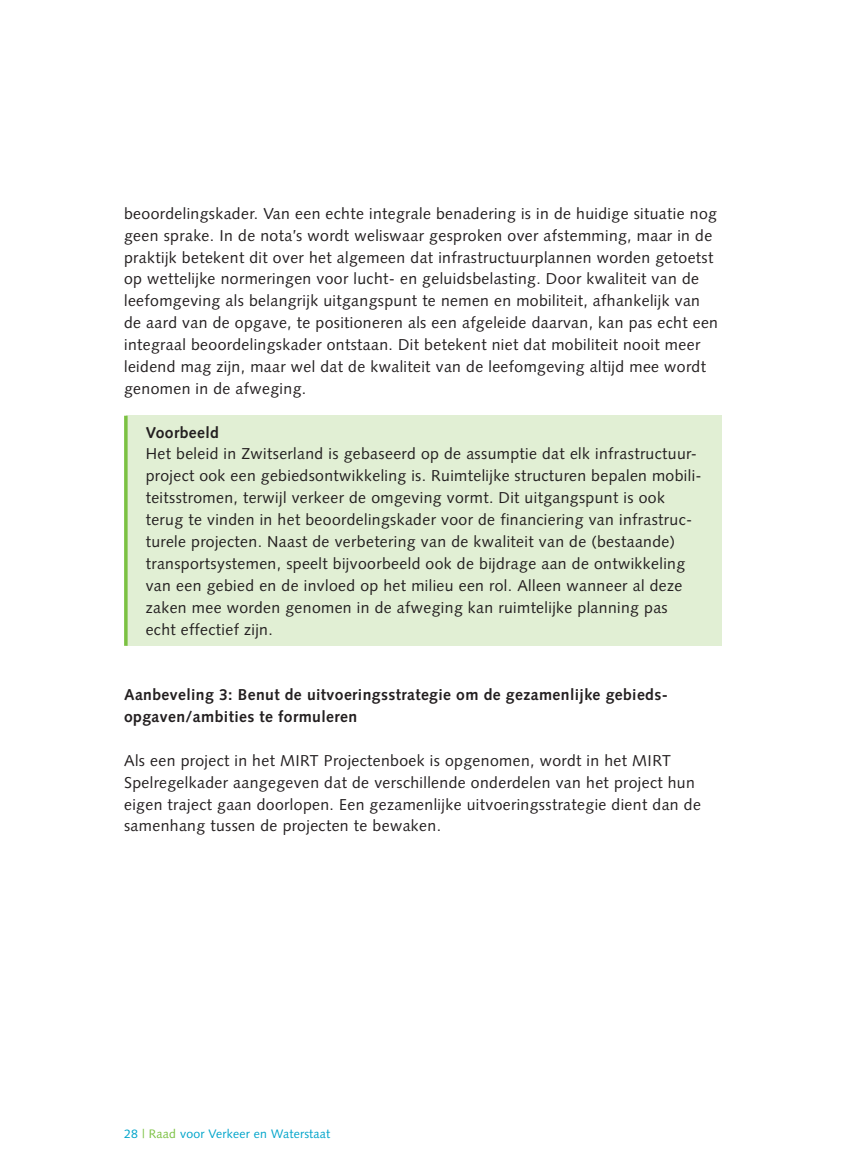
<style>
.page{position:relative;width:844px;height:1166px;background:#fff}
.page>*{position:absolute;margin:0;border:0;box-sizing:border-box;transform-origin:0 0}
.t1{font:15.75px/21.9px "Syntax LT Std";letter-spacing:.025em;color:#231f20}
.t2{font:700 15.75px/21.9px "Syntax LT Std";letter-spacing:.025em;color:#231f20}
.t3{font:12.25px "Syntax LT Std";letter-spacing:.015em;color:#00a4ca}
.s1{color:#7bc142}
</style>
<div class="page">
<div style="left:126px;top:416px;width:595px;height:230px;background:#e1efd4"></div>
<svg style="left:124px;top:416px;width:4px;height:230px"></svg>
<p class="t1" style="left:124px;top:202px;width:595px">beoordelingskader. Van een echte integrale benadering is in de huidige situatie nog geen sprake. In de nota’s wordt weliswaar gesproken over afstemming, maar in de praktijk betekent dit over het algemeen dat infrastructuurplannen worden getoetst op wettelijke normeringen voor lucht- en geluidsbelasting. Door kwaliteit van de leefomgeving als belangrijk uitgangspunt te nemen en mobiliteit, afhankelijk van de aard van de opgave, te positioneren als een afgeleide daarvan, kan pas echt een integraal beoordelingskader ontstaan. Dit betekent niet dat mobiliteit nooit meer leidend mag zijn, maar wel dat de kwaliteit van de leefomgeving altijd mee wordt genomen in de afweging.</p>
<p class="t2" style="left:146px;top:421px;width:75px">Voorbeeld</p>
<p class="t1" style="left:146px;top:443px;width:555px">Het beleid in Zwitserland is gebaseerd op de assumptie dat elk infrastructuur&shy;project ook een gebiedsontwikkeling is. Ruimtelijke structuren bepalen mobili&shy;teitsstromen, terwijl verkeer de omgeving vormt. Dit uitgangspunt is ook terug te vinden in het beoordelingskader voor de financiering van infrastruc&shy;turele projecten. Naast de verbetering van de kwaliteit van de (bestaande) transportsystemen, speelt bijvoorbeeld ook de bijdrage aan de ontwikkeling van een gebied en de invloed op het milieu een rol. Alleen wanneer al deze zaken mee worden genomen in de afweging kan ruimtelijke planning pas echt effectief zijn.</p>
<p class="t2" style="left:124px;top:684px;width:545px">Aanbeveling 3: Benut de uitvoeringsstrategie om de gezamenlijke gebieds&shy;opgaven/ambities te formuleren</p>
<p class="t1" style="left:124px;top:749px;width:578px">Als een project in het MIRT Projectenboek is opgenomen, wordt in het MIRT Spelregelkader aangegeven dat de verschillende onderdelen van het project hun eigen traject gaan doorlopen. Een gezamenlijke uitvoeringsstrategie dient dan de samenhang tussen de projecten te bewaken.</p>
<p class="t3" style="left:124px;top:1126px;width:207px">28 <span class="s1">| Raad</span> voor Verkeer en Waterstaat</p>
</div>
